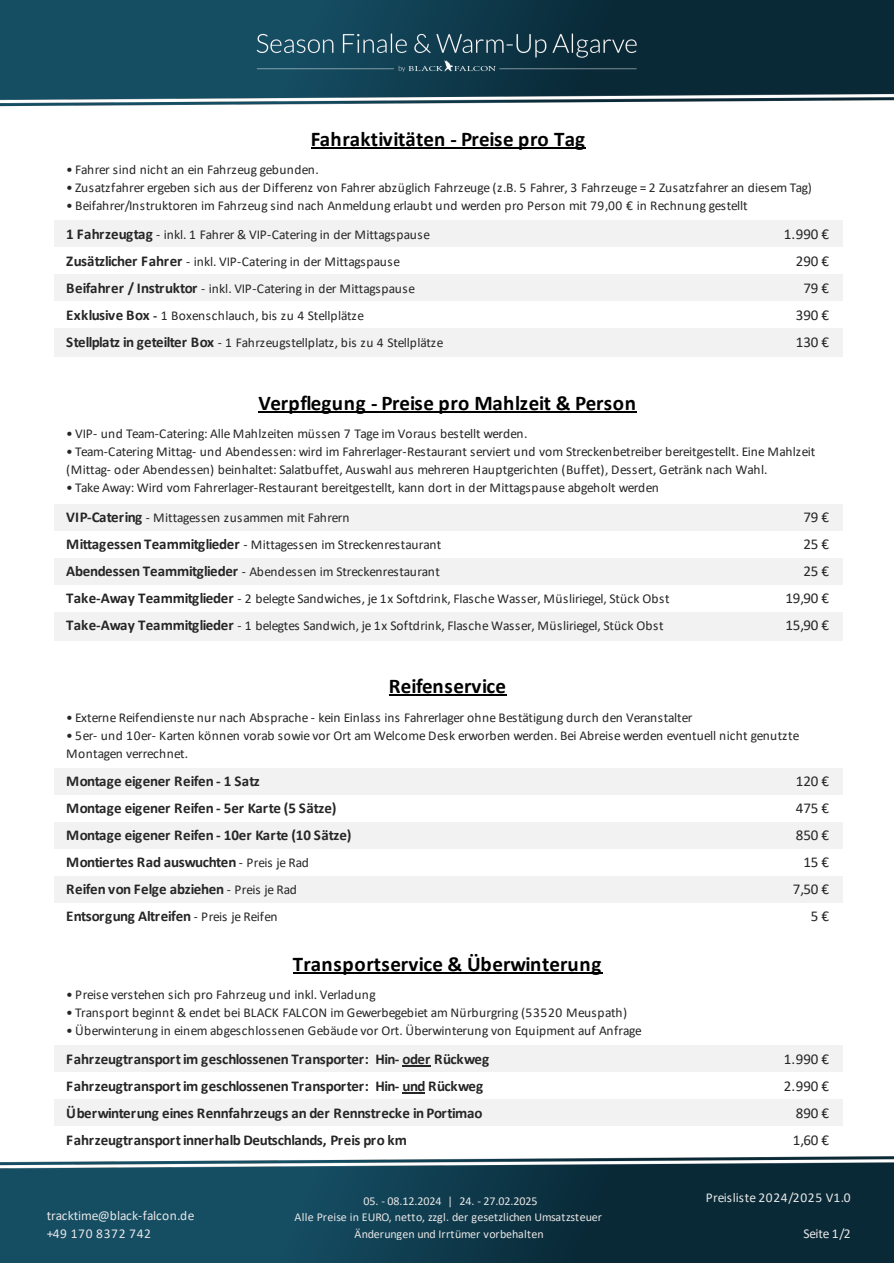
<style>
.page{position:relative;width:894px;height:1263px;background:#fff}
.page>*{position:absolute;margin:0;border:0;box-sizing:border-box;transform-origin:0 0}
.t1{font:700 21px "Calibri";letter-spacing:.005em;color:#000}
.t2{font:700 15px "Calibri";letter-spacing:-.005em;color:#262626}
.t3{font:15px "Calibri";letter-spacing:-.005em;color:#262626}
.t4{font:700 15px "Calibri";letter-spacing:-.025em;color:#262626}
.t5{font:700 15px "Calibri";letter-spacing:-.03em;color:#262626}
.t6{font:13.5px/18px "Calibri";letter-spacing:-.005em;color:#262626}
.t7{font:13.5px/18px "Calibri";letter-spacing:.02em;color:#e7e6e6}
.t8{font:13.5px "Calibri";letter-spacing:.045em;color:#e7e6e6}
.t9{font:12px/16.5px "Calibri";color:#e7e6e6;text-align:center}
.s1{font-weight:700;font-size:15px}
.s2{font-weight:700}
.s3{font-weight:400;font-size:13.5px}
</style>
<div class="page">
<img style="left:0;top:0;width:893px;height:1263px">
<div style="left:54px;top:221px;width:788px;height:28px;background:#f2f2f2"></div>
<div style="left:54px;top:248px;width:788px;height:28px;background:#fff"></div>
<div style="left:54px;top:275px;width:788px;height:28px;background:#f2f2f2"></div>
<div style="left:54px;top:302px;width:788px;height:28px;background:#fff"></div>
<div style="left:54px;top:329px;width:788px;height:28px;background:#f2f2f2"></div>
<div style="left:54px;top:504px;width:788px;height:29px;background:#f2f2f2"></div>
<div style="left:54px;top:531px;width:788px;height:29px;background:#fff"></div>
<div style="left:54px;top:558px;width:788px;height:29px;background:#f2f2f2"></div>
<div style="left:54px;top:585px;width:788px;height:29px;background:#fff"></div>
<div style="left:54px;top:612px;width:788px;height:29px;background:#f2f2f2"></div>
<div style="left:54px;top:768px;width:788px;height:29px;background:#f2f2f2"></div>
<div style="left:54px;top:795px;width:788px;height:29px;background:#fff"></div>
<div style="left:54px;top:822px;width:788px;height:29px;background:#f2f2f2"></div>
<div style="left:54px;top:849px;width:788px;height:29px;background:#fff"></div>
<div style="left:54px;top:876px;width:788px;height:29px;background:#f2f2f2"></div>
<div style="left:54px;top:903px;width:788px;height:29px;background:#fff"></div>
<div style="left:54px;top:1046px;width:788px;height:28px;background:#f2f2f2"></div>
<div style="left:54px;top:1073px;width:788px;height:28px;background:#fff"></div>
<div style="left:54px;top:1100px;width:788px;height:28px;background:#f2f2f2"></div>
<div style="left:54px;top:1127px;width:788px;height:28px;background:#fff"></div>
<hr style="left:293px;top:972px;width:309px;height:2px;background:#000">
<hr style="left:402px;top:1065px;width:29px;height:2px;background:#262626">
<hr style="left:402px;top:1092px;width:23px;height:2px;background:#262626">
<hr style="left:389px;top:695px;width:117px;height:1px;background:#000">
<hr style="left:258px;top:411px;width:378px;height:2px;background:#000">
<hr style="left:311px;top:147px;width:274px;height:2px;background:#000">
<h1 class="t1" style="left:311px;top:126px;width:275px">Fahraktivitäten - Preise pro Tag</h1>
<p class="t6" style="left:66px;top:160px;width:254px">• Fahrer sind nicht an ein Fahrzeug gebunden.</p>
<p class="t6" style="left:66px;top:178px;width:747px">• Zusatzfahrer ergeben sich aus der Differenz von Fahrer abzüglich Fahrzeuge (z.B. 5 Fahrer, 3 Fahrzeuge = 2 Zusatzfahrer an diesem Tag)</p>
<p class="t6" style="left:66px;top:196px;width:682px">• Beifahrer/Instruktoren im Fahrzeug sind nach Anmeldung erlaubt und werden pro Person mit 79,00 € in Rechnung gestellt</p>
<p class="t6" style="left:66px;top:225px;width:365px"><span class="s1">1 Fahrzeugtag</span> - inkl. 1 Fahrer &amp; VIP-Catering in der Mittagspause</p>
<p class="t3" style="left:783px;top:224px;width:47px">1.990 €</p>
<p class="t6" style="left:66px;top:252px;width:335px"><span class="s1">Zusätzlicher Fahrer</span> - inkl. VIP-Catering in der Mittagspause</p>
<p class="t3" style="left:795px;top:251px;width:35px">290 €</p>
<p class="t6" style="left:66px;top:279px;width:350px"><span class="s1">Beifahrer / Instruktor</span> - inkl. VIP-Catering in der Mittagspause</p>
<p class="t3" style="left:803px;top:278px;width:27px">79 €</p>
<p class="t6" style="left:66px;top:306px;width:299px"><span class="s1">Exklusive Box</span> <span class="s2">-</span> 1 Boxenschlauch, bis zu 4 Stellplätze</p>
<p class="t3" style="left:795px;top:305px;width:35px">390 €</p>
<p class="t6" style="left:66px;top:333px;width:379px"><span class="s1">Stellplatz in geteilter Box</span> - 1 Fahrzeugstellplatz, bis zu 4 Stellplätze</p>
<p class="t3" style="left:795px;top:332px;width:35px">130 €</p>
<h1 class="t1" style="left:258px;top:390px;width:379px">Verpflegung - Preise pro Mahlzeit &amp; Person</h1>
<p class="t6" style="left:66px;top:424px;width:462px">• VIP- und Team-Catering: Alle Mahlzeiten müssen 7 Tage im Voraus bestellt werden.</p>
<p class="t6" style="left:66px;top:442px;width:750px">• Team-Catering Mittag- und Abendessen: wird im Fahrerlager-Restaurant serviert und vom Streckenbetreiber bereitgestellt. Eine Mahlzeit (Mittag- oder Abendessen) beinhaltet: Salatbuffet, Auswahl aus mehreren Hauptgerichten (Buffet), Dessert, Getränk nach Wahl.</p>
<p class="t6" style="left:66px;top:478px;width:594px">• Take Away: Wird vom Fahrerlager-Restaurant bereitgestellt, kann dort in der Mittagspause abgeholt werden</p>
<p class="t6" style="left:66px;top:508px;width:285px"><span class="s1">VIP-Catering</span> - Mittagessen zusammen mit Fahrern</p>
<p class="t3" style="left:803px;top:508px;width:27px">79 €</p>
<p class="t6" style="left:66px;top:535px;width:376px"><span class="s1">Mittagessen Teammitglieder</span> - Mittagessen im Streckenrestaurant</p>
<p class="t3" style="left:803px;top:535px;width:27px">25 €</p>
<p class="t6" style="left:66px;top:562px;width:375px"><span class="s1">Abendessen Teammitglieder</span> - Abendessen im Streckenrestaurant</p>
<p class="t3" style="left:803px;top:562px;width:27px">25 €</p>
<p class="t6" style="left:66px;top:589px;width:604px"><span class="s1">Take-Away Teammitglieder</span> - 2 belegte Sandwiches, je 1x Softdrink, Flasche Wasser, Müsliriegel, Stück Obst</p>
<p class="t3" style="left:785px;top:589px;width:45px">19,90 €</p>
<p class="t6" style="left:66px;top:616px;width:598px"><span class="s1">Take-Away Teammitglieder</span> - 1 belegtes Sandwich, je 1x Softdrink, Flasche Wasser, Müsliriegel, Stück Obst</p>
<p class="t3" style="left:785px;top:616px;width:45px">15,90 €</p>
<h1 class="t1" style="left:389px;top:673px;width:119px">Reifenservice</h1>
<p class="t6" style="left:66px;top:708px;width:627px">• Externe Reifendienste nur nach Absprache - kein Einlass ins Fahrerlager ohne Bestätigung durch den Veranstalter</p>
<p class="t6" style="left:66px;top:726px;width:734px">• 5er- und 10er- Karten können vorab sowie vor Ort am Welcome Desk erworben werden. Bei Abreise werden eventuell nicht genutzte<br>Montagen verrechnet.</p>
<p class="t2" style="left:66px;top:772px;width:195px">Montage eigener Reifen - 1 Satz</p>
<p class="t3" style="left:795px;top:772px;width:35px">120 €</p>
<p class="t2" style="left:66px;top:799px;width:272px">Montage eigener Reifen - 5er Karte (5 Sätze)</p>
<p class="t3" style="left:795px;top:799px;width:35px">475 €</p>
<p class="t2" style="left:66px;top:826px;width:287px">Montage eigener Reifen - 10er Karte (10 Sätze)</p>
<p class="t3" style="left:795px;top:826px;width:35px">850 €</p>
<p class="t5" style="left:66px;top:853px;width:244px">Montiertes Rad auswuchten <span class="s3">- Preis je Rad</span></p>
<p class="t3" style="left:803px;top:853px;width:27px">15 €</p>
<p class="t2" style="left:66px;top:880px;width:232px">Reifen von Felge abziehen <span class="s3">- Preis je Rad</span></p>
<p class="t3" style="left:792px;top:880px;width:38px">7,50 €</p>
<p class="t2" style="left:66px;top:907px;width:213px">Entsorgung Altreifen <span class="s3">- Preis je Reifen</span></p>
<p class="t3" style="left:810px;top:907px;width:20px">5 €</p>
<h1 class="t1" style="left:293px;top:951px;width:310px">Transportservice &amp; Überwinterung</h1>
<p class="t6" style="left:66px;top:985px;width:311px">• Preise verstehen sich pro Fahrzeug und inkl. Verladung</p>
<p class="t6" style="left:66px;top:1003px;width:562px">• Transport beginnt &amp; endet bei BLACK FALCON im Gewerbegebiet am Nürburgring (53520 Meuspath)</p>
<p class="t6" style="left:66px;top:1021px;width:577px">• Überwinterung in einem abgeschlossenen Gebäude vor Ort. Überwinterung von Equipment auf Anfrage</p>
<p class="t2" style="left:66px;top:1049px;width:424px">Fahrzeugtransport im geschlossenen Transporter: Hin- oder Rückweg</p>
<p class="t3" style="left:783px;top:1049px;width:47px">1.990 €</p>
<p class="t2" style="left:66px;top:1076px;width:418px">Fahrzeugtransport im geschlossenen Transporter: Hin- und Rückweg</p>
<p class="t3" style="left:783px;top:1076px;width:47px">2.990 €</p>
<p class="t2" style="left:66px;top:1103px;width:418px">Überwinterung eines Rennfahrzeugs an der Rennstrecke in Portimao</p>
<p class="t3" style="left:795px;top:1103px;width:35px">890 €</p>
<p class="t4" style="left:66px;top:1130px;width:342px">Fahrzeugtransport innerhalb Deutschlands, Preis pro km</p>
<p class="t3" style="left:792px;top:1130px;width:38px">1,60 €</p>
<p class="t7" style="left:47px;top:1206px;width:149px">tracktime@black-falcon.de +49 170 8372 742</p>
<p class="t9" style="left:294px;top:1192px;width:309px">05. - 08.12.2024 | 24. - 27.02.2025<br>Alle Preise in EURO, netto, zzgl. der gesetzlichen Umsatzsteuer<br>Änderungen und Irrtümer vorbehalten</p>
<p class="t8" style="left:705px;top:1189px;width:146px">Preisliste 2024/2025 V1.0</p>
<p class="t7" style="left:803px;top:1224px;width:49px">Seite 1/2</p>
</div>
